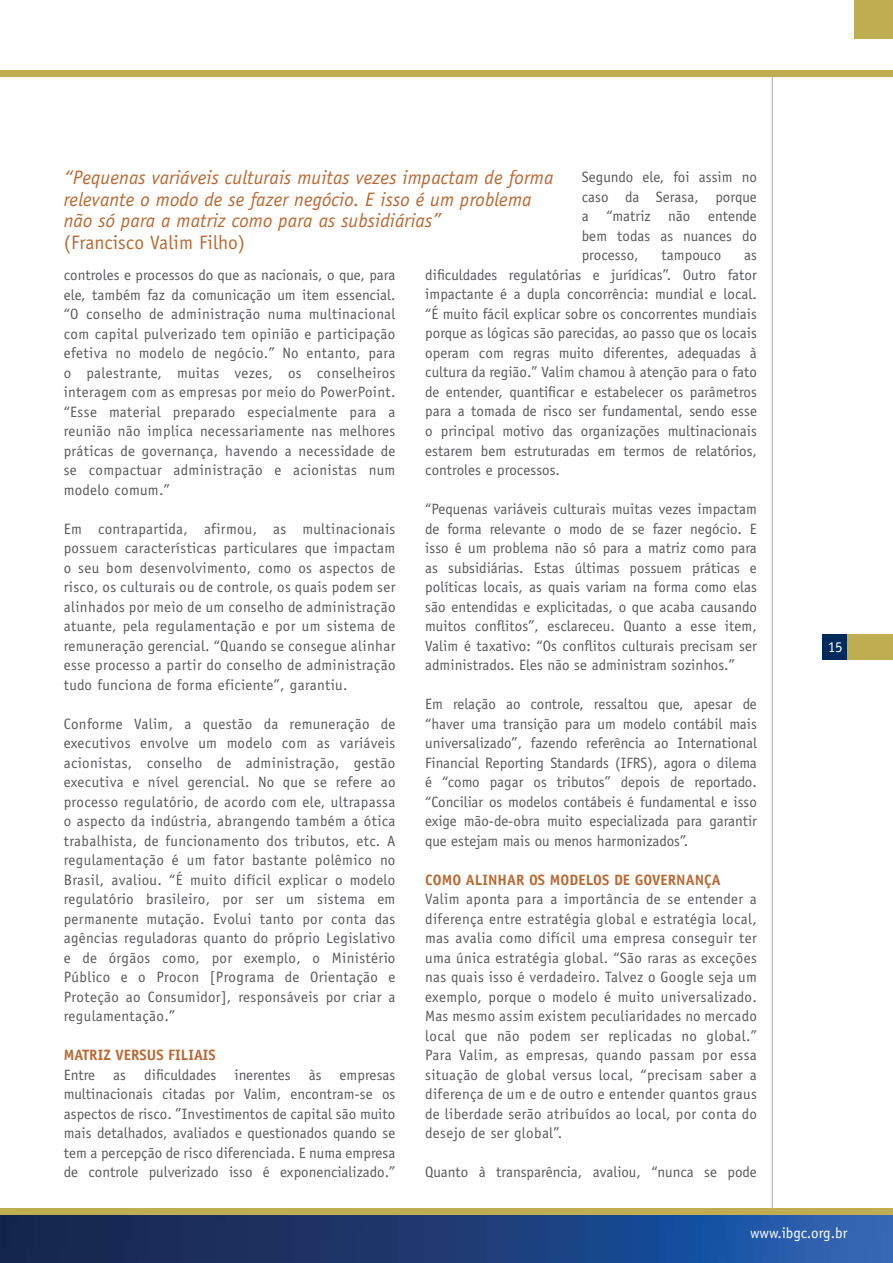
<style>
.page{position:relative;width:893px;height:1263px;background:#fff}
.page>*{position:absolute;margin:0;border:0;box-sizing:border-box;transform-origin:0 0}
.t1{font:italic 19.5px/21.6px "Officina Sans Std";letter-spacing:.005em;color:#ba6831}
.t2{font:19.5px "Officina Sans Std";letter-spacing:.005em;color:#ba6831}
.t3{font:15px/19.5px "Officina Sans Std";letter-spacing:.005em;color:#58595b;text-align:justify}
.t4{font:700 15px "Officina Sans Std";letter-spacing:.005em;color:#ba6831}
.t5{font:15px "Officina Sans Std";color:#fff}
</style>
<div class="page">
<hr style="left:772px;top:72px;width:1px;height:1161px;background:#a7a9ac">
<img style="left:0;top:1215px;width:893px;height:48px">
<div style="left:823px;top:634px;width:25px;height:25px;background:#002b5c"></div>
<div style="left:855px;top:0;width:38px;height:38px;background:#bfad52"></div>
<div style="left:847px;top:634px;width:46px;height:25px;background:#bfad52"></div>
<div style="left:0;top:1209px;width:893px;height:6px;background:#bfad52"></div>
<div style="left:0;top:70px;width:893px;height:6px;background:#bfad52"></div>
<h1 class="t1" style="left:64px;top:167px;width:491px">“Pequenas variáveis culturais muitas vezes impactam de forma relevante o modo de se fazer negócio. E isso é um problema não só para a matriz como para as subsidiárias”</h1>
<h1 class="t2" style="left:64px;top:231px;width:183px">(Francisco Valim Filho)</h1>
<p class="t3" style="left:582px;top:168px;width:177px">Segundo ele, foi assim no caso da Serasa, porque a “matriz não entende bem todas as nuances do processo,</p>
<p class="t3" style="left:661px;top:246px;width:61px">tampouco</p>
<p class="t3" style="left:425px;top:246px;width:333px;text-indent:319px">as dificuldades regulatórias e jurídicas”. Outro fator impactante é a dupla concorrência: mundial e local. “É muito fácil explicar sobre os concorrentes mundiais porque as lógicas são parecidas, ao passo que os locais operam com regras muito diferentes, adequadas à cultura da região.” Valim chamou à atenção para o fato de entender, quantificar e estabelecer os parâmetros para a tomada de risco ser fundamental, sendo esse o principal motivo das organizações multinacionais estarem bem estruturadas em termos de relatórios, controles e processos.</p>
<p class="t3" style="left:425px;top:499px;width:333px">“Pequenas variáveis culturais muitas vezes impactam de forma relevante o modo de se fazer negócio. E isso é um problema não só para a matriz como para as subsidiárias. Estas últimas possuem práticas e políticas locais, as quais variam na forma como elas são entendidas e explicitadas, o que acaba causando muitos conflitos”, esclareceu. Quanto a esse item, Valim é taxativo: “Os conflitos culturais precisam ser administrados. Eles não se administram sozinhos.”</p>
<p class="t3" style="left:425px;top:694px;width:333px">Em relação ao controle, ressaltou que, apesar de “haver uma transição para um modelo contábil mais universalizado”, fazendo referência ao International Financial Reporting Standards (IFRS), agora o dilema é “como pagar os tributos” depois de reportado. “Conciliar os modelos contábeis é fundamental e isso exige mão-de-obra muito especializada para garantir que estejam mais ou menos harmonizados”.</p>
<p class="t4" style="left:425px;top:870px;width:18px">COMO</p>
<p class="t4" style="left:466px;top:870px;width:94px">ALIN HAR OS MODE</p>
<p class="t4" style="left:586px;top:870px;width:59px">LOSDEGOVE</p>
<p class="t4" style="left:668px;top:870px;width:18px">RNAN</p>
<p class="t4" style="left:704px;top:870px;width:16px">ÇA</p>
<p class="t3" style="left:425px;top:889px;width:333px">Valim aponta para a importância de se entender a diferença entre estratégia global e estratégia local, mas avalia como difícil uma empresa conseguir ter uma única estratégia global. “São raras as exceções nas quais isso é verdadeiro. Talvez o Google seja um exemplo, porque o modelo é muito universalizado.<br>Mas mesmo assim existem peculiaridades no mercado local que não podem ser replicadas no global.” Para Valim, as empresas, quando passam por essa situação de global versus local, “precisam saber a diferença de um e de outro e entender quantos graus de liberdade serão atribuídos ao local, por conta do desejo de ser global”.</p>
<p class="t3" style="left:425px;top:1162px;width:333px">Quanto à transparência, avaliou, “nunca se pode</p>
<p class="t3" style="left:64px;top:265px;width:333px">controles e processos do que as nacionais, o que, para ele, também faz da comunicação um item essencial. “O conselho de administração numa multinacional com capital pulverizado tem opinião e participação efetiva no modelo de negócio.” No entanto, para o palestrante, muitas vezes, os conselheiros interagem com as empresas por meio do PowerPoint. “Esse material preparado especialmente para a reunião não implica necessariamente nas melhores práticas de governança, havendo a necessidade de se compactuar administração e acionistas num modelo comum.”</p>
<p class="t3" style="left:64px;top:519px;width:333px">Em contrapartida, afirmou, as multinacionais possuem características particulares que impactam o seu bom desenvolvimento, como os aspectos de risco, os culturais ou de controle, os quais podem ser alinhados por meio de um conselho de administração atuante, pela regulamentação e por um sistema de remuneração gerencial. “Quando se consegue alinhar esse processo a partir do conselho de administração tudo funciona de forma eficiente”, garantiu.</p>
<p class="t3" style="left:64px;top:714px;width:333px">Conforme Valim, a questão da remuneração de executivos envolve um modelo com as variáveis acionistas, conselho de administração, gestão executiva e nível gerencial. No que se refere ao processo regulatório, de acordo com ele, ultrapassa o aspecto da indústria, abrangendo também a ótica trabalhista, de funcionamento dos tributos, etc. A regulamentação é um fator bastante polêmico no Brasil, avaliou. “É muito difícil explicar o modelo regulatório brasileiro, por ser um sistema em permanente mutação. Evolui tanto por conta das agências reguladoras quanto do próprio Legislativo e de órgãos como, por exemplo, o Ministério Público e o Procon [Programa de Orientação e Proteção ao Consumidor], responsáveis por criar a regulamentação.”</p>
<p class="t4" style="left:64px;top:1046px;width:133px">MATRIZ VERSUS FI LIAIS</p>
<p class="t3" style="left:64px;top:1065px;width:333px">Entre as dificuldades inerentes às empresas multinacionais citadas por Valim, encontram-se os aspectos de risco. ”Investimentos de capital são muito mais detalhados, avaliados e questionados quando se tem a percepção de risco diferenciada. E numa empresa de controle pulverizado isso é exponencializado.”</p>
<p class="t5" style="left:828px;top:638px;width:16px">15</p>
<p class="t5" style="left:750px;top:1224px;width:99px">www.ibgc.org.br</p>
</div>
